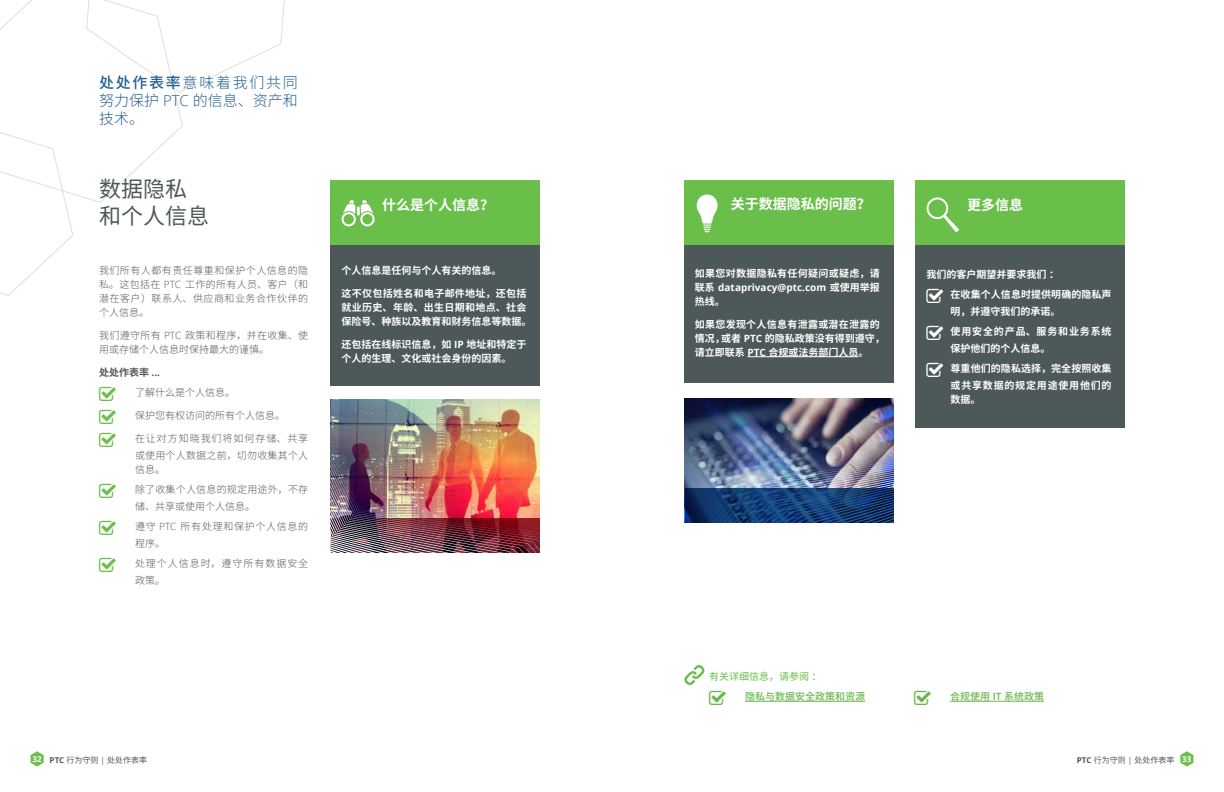
<style>
.page{position:relative;width:1224px;height:792px;background:#fff}
.page>*{position:absolute;margin:0;border:0;box-sizing:border-box;transform-origin:0 0}
.t1{font:22px/26.4px "Noto Sans CJ Ksc";color:#4d5858}
.t2{font:300 15px/18px "Noto Sans CJ Ksc";color:#236092;text-align:justify}
.t3{font:700 14px "Noto Sans CJ Ksc";color:#fff}
.t4{font:700 10px/14px "Noto Sans CJ Ksc";letter-spacing:.005em;color:#fff}
.t5{font:300 10px/14px "Noto Sans CJ Ksc";letter-spacing:.035em;color:#58595b}
.t6{font:700 10px/14px "Noto Sans CJ Ksc";letter-spacing:.03em;color:#fff}
.t7{font:300 10px/14px "Noto Sans CJ Ksc";color:#58595b}
.t8{font:300 10px/20px "Noto Sans CJ Ksc";letter-spacing:.07em;color:#58595b}
.t9{font:700 10px "Open Sans";color:#fff}
.t10{font:700 10px/20px "Noto Sans CJ Ksc";letter-spacing:.085em;color:#fff}
.t11{font:500 10px "Noto Sans CJ Ksc";color:#6ab64d}
.t12{font:300 10px/20px "Noto Sans CJ Ksc";letter-spacing:.095em;color:#58595b}
.t13{font:700 10px/14px "Noto Sans CJ Ksc";letter-spacing:.08em;color:#fff}
.t14{font:10px "Noto Sans CJ Ksc";color:#6abf4b}
.t15{font:8px "Noto Sans CJ Ksc";color:#4d5858}
.s1{font-weight:500}
.s2{font-family:"Open Sans"}
.s3{font-weight:700}
.s4{font-family:"Open Sans";font-weight:700}
.s5{font-family:"Noto Sans CJ Ksc"}
.s6{font-family:"Open Sans";font-weight:600}
.s7{font-family:"Open Sans";font-weight:700;color:#fff}
</style>
<div class="page">
<svg style="left:0;top:0;width:285px;height:296px"></svg>
<img style="left:684px;top:364px;width:232px;height:159px">
<img style="left:330px;top:418px;width:210px;height:135px">
<div style="left:331px;top:181px;width:209px;height:205px;background:#4d5858"></div>
<div style="left:331px;top:181px;width:209px;height:64px;background:#6abf4b"></div>
<div style="left:342px;top:212px;width:14px;height:14px;border:2px solid #fff;border-radius:50%"></div>
<div style="left:360px;top:212px;width:15px;height:14px;border:2px solid #fff;border-radius:50%"></div>
<svg style="left:343px;top:200px;width:31px;height:14px"></svg>
<div style="left:684px;top:189px;width:209px;height:194px;background:#4d5858"></div>
<div style="left:684px;top:181px;width:209px;height:64px;background:#6abf4b"></div>
<hr style="left:747px;top:356px;width:111px;height:1px;background:#fff">
<svg style="left:697px;top:195px;width:21px;height:37px"></svg>
<div style="left:916px;top:181px;width:209px;height:247px;background:#4d5858"></div>
<div style="left:916px;top:181px;width:209px;height:64px;background:#6abf4b"></div>
<div style="left:927px;top:197px;width:21px;height:22px;border:2px solid #fff;border-radius:50%"></div>
<svg style="left:943px;top:215px;width:16px;height:18px"></svg>
<svg style="left:685px;top:489px;width:208px;height:34px;background:#123a70"></svg>
<hr style="left:745px;top:701px;width:120px;height:1px;background:#6ab64d">
<hr style="left:950px;top:701px;width:94px;height:1px;background:#6ab64d">
<svg style="left:684px;top:665px;width:20px;height:20px"></svg>
<svg style="left:31px;top:751px;width:13px;height:16px"></svg>
<svg style="left:1180px;top:751px;width:13px;height:16px"></svg>
<svg style="left:933px;top:197px;width:13px;height:5px"></svg>
<h2 class="t2" style="left:99px;top:74px;width:200px"><span class="s1">处处作表率</span>意味着我们共同努力保护 <span class="s2">PTC</span> 的信息、资产和技术。</h2>
<h1 class="t1" style="left:99px;top:177px;width:111px">数据隐私和个人信息</h1>
<p class="t5" style="left:99px;top:263px;width:211px;text-align:justify">我们所有人都有责任尊重和保护个人信息的隐私。这包括在 <span class="s2">PTC</span> 工作的所有人员、客户（和潜在客户）联系人、供应商和业务合作伙伴的个人信息。</p>
<p class="t7" style="left:99px;top:328px;width:211px">我们遵守所有 <span class="s2">PTC</span> 政策和程序，并在收集、使用或存储个人信息时保持最大的谨慎。</p>
<p class="t7" style="left:135px;top:362px;width:101px;line-height:20px;text-indent:-36px"><span class="s3">处处作表率</span> <span class="s4">...<br></span>了解什么是个人信息。</p>
<p class="t7" style="left:135px;top:408px;width:151px">保护您有权访问的所有个人信息。</p>
<p class="t5" style="left:135px;top:430px;width:175px;line-height:17px">在让对方知晓我们将如何存储、共享或使用个人数据之前，切勿收集其个人</p>
<p class="t5" style="left:135px;top:459px;width:175px;line-height:20px">信息。<br>除了收集个人信息的规定用途外，不存</p>
<p class="t8" style="left:135px;top:496px;width:175px">储、共享或使用个人信息。<br>遵守 <span class="s2">PTC</span> 所有处理和保护个人信息的</p>
<p class="t12" style="left:135px;top:533px;width:175px">程序。<br>处理个人信息时，遵守所有数据安全</p>
<p class="t5" style="left:135px;top:573px;width:31px">政策。</p>
<h3 class="t3" style="left:382px;top:197px;width:113px">什么是个人信息？</h3>
<p class="t4" style="left:342px;top:263px;width:161px">个人信息是任何与个人有关的信息。</p>
<p class="t6" style="left:342px;top:286px;width:192px">这不仅包括姓名和电子邮件地址，还包括就业历史、年龄、出生日期和地点、社会保险号、种族以及教育和财务信息等数据。</p>
<p class="t4" style="left:342px;top:337px;width:187px">还包括在线标识信息，如 <span class="s2">IP</span> 地址和特定于个人的生理、文化或社会身份的因素。</p>
<h3 class="t3" style="left:731px;top:196px;width:141px">关于数据隐私的问题？</h3>
<p class="t6" style="left:695px;top:266px;width:186px">如果您对数据隐私有任何疑问或疑虑，请</p>
<p class="t9" style="left:695px;top:280px;width:186px"><span class="s5">联系</span> dataprivacy@ptc.com <span class="s5">或使用举报</span></p>
<p class="t4" style="left:695px;top:294px;width:31px">热线。</p>
<p class="t4" style="left:695px;top:317px;width:192px">如果您发现个人信息有泄露或潜在泄露的情况，或者 <span class="s2">PTC</span> 的隐私政策没有得到遵守，请立即联系 <span class="s2">PTC</span> 合规或法务部门人员。</p>
<h3 class="t3" style="left:967px;top:197px;width:57px">更多信息</h3>
<p class="t4" style="left:951px;top:265px;width:163px;line-height:20px;text-indent:-24px">我们的客户期望并要求我们：<br>在收集个人信息时提供明确的隐私声</p>
<p class="t10" style="left:951px;top:302px;width:163px">明，并遵守我们的承诺。<br>使用安全的产品、服务和业务系统</p>
<p class="t4" style="left:951px;top:339px;width:162px;line-height:20px">保护他们的个人信息。<br>尊重他们的隐私选择，完全按照收集</p>
<p class="t13" style="left:951px;top:379px;width:163px">或共享数据的规定用途使用他们的数据。</p>
<p class="t14" style="left:709px;top:671px;width:114px">有关详细信息，请参阅：</p>
<p class="t11" style="left:745px;top:691px;width:121px">隐私与数据安全政策和资源</p>
<p class="t11" style="left:950px;top:691px;width:95px">合规使用 <span class="s6">IT</span> 系统政策</p>
<p class="t15" style="left:33px;top:755px;width:116px"><span class="s7">32</span> <span class="s4">PTC</span> 行为守则 <span class="s2">|</span> 处处作表率</p>
<p class="t15" style="left:1077px;top:755px;width:116px"><span class="s4">PTC</span> 行为守则 <span class="s2">|</span> 处处作表率 <span class="s7">33</span></p>
</div>
